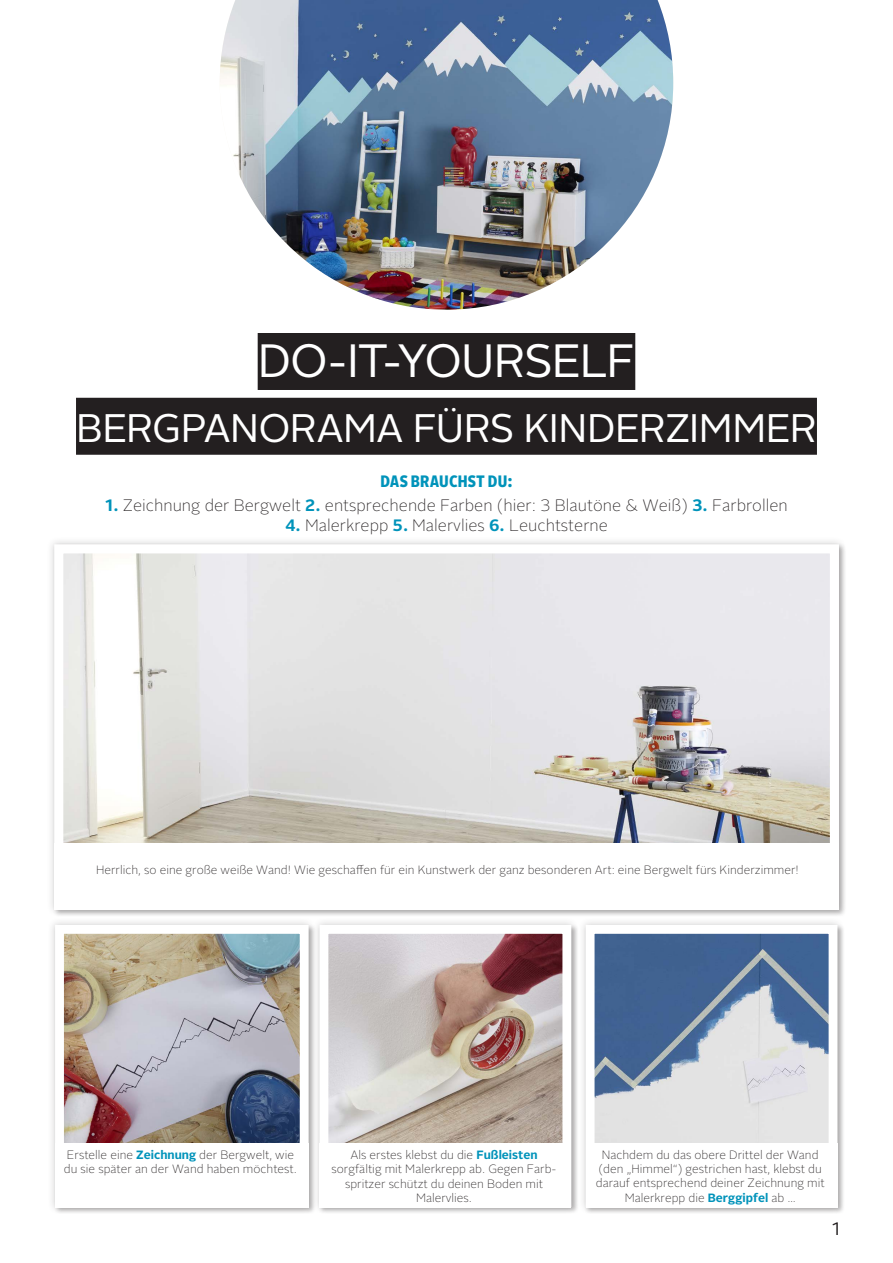
<style>
.page{position:relative;width:893px;height:1263px;background:#fff}
.page>*{position:absolute;margin:0;border:0;box-sizing:border-box;transform-origin:0 0}
.t1{font:46.65px "OTTO Sans";letter-spacing:-.025em;color:#fff}
.t2{font:39.75px "OTTO Sans";letter-spacing:-.02em;color:#fff}
.t3{font:18px "OTTO Sans";color:#231f20}
.t4{font:100 16.5px "OTTO Sans";color:#231f20}
.t5{font:900 16.5px "OTTO Sans Cond KO";letter-spacing:.01em;color:#0093ba}
.t6{font:100 12px/14.4px "OTTO Sans";color:#231f20;text-align:center}
.s1{font-weight:700;color:#0093ba}
</style>
<div class="page">
<img style="left:220px;top:0;width:453px;height:310px">
<div style="left:47px;top:537px;width:800px;height:380px;background:#231f20;opacity:.2"></div>
<img style="left:64px;top:554px;width:765px;height:289px">
<div style="left:54px;top:544px;width:785px;height:366px;border:9px solid #fff"></div>
<div style="left:54px;top:843px;width:785px;height:67px;background:#fff"></div>
<div style="left:312px;top:917px;width:267px;height:298px;background:#231f20;opacity:.2"></div>
<img style="left:329px;top:935px;width:232px;height:207px">
<div style="left:319px;top:925px;width:252px;height:282px;border:9px solid #fff"></div>
<div style="left:578px;top:917px;width:267px;height:298px;background:#231f20;opacity:.2"></div>
<img style="left:596px;top:935px;width:231px;height:207px">
<div style="left:586px;top:925px;width:251px;height:282px;border:9px solid #fff"></div>
<div style="left:319px;top:1142px;width:252px;height:65px;background:#fff"></div>
<div style="left:586px;top:1142px;width:251px;height:65px;background:#fff"></div>
<div style="left:47px;top:917px;width:269px;height:298px;background:#231f20;opacity:.2"></div>
<img style="left:65px;top:935px;width:234px;height:207px">
<div style="left:55px;top:925px;width:254px;height:282px;border:9px solid #fff"></div>
<div style="left:55px;top:1142px;width:254px;height:65px;background:#fff"></div>
<div style="left:258px;top:333px;width:377px;height:57px;background:#231f20"></div>
<div style="left:76px;top:398px;width:741px;height:57px;background:#231f20"></div>
<h1 class="t1" style="left:258px;top:332px;width:379px">DO-IT-YOURSELF</h1>
<h2 class="t2" style="left:76px;top:404px;width:742px">BERGPANORAMA FÜRS KINDERZIMMER</h2>
<h3 class="t5" style="left:380px;top:471px;width:134px">DAS BRAUCHST DU:</h3>
<h3 class="t4" style="left:105px;top:496px;width:684px"><span class="s1">1.</span> Zeichnung der Bergwelt <span class="s1">2.</span> entsprechende Farben (hier: 3 Blautöne &amp; Weiß) <span class="s1">3.</span> Farbrollen</h3>
<h3 class="t4" style="left:285px;top:515px;width:324px"><span class="s1">4.</span> Malerkrepp <span class="s1">5.</span> Malervlies <span class="s1">6.</span> Leuchtsterne</h3>
<p class="t6" style="left:96px;top:863px;width:704px">Herrlich, so eine große weiße Wand! Wie geschaffen für ein Kunstwerk der ganz besonderen Art: eine Bergwelt fürs Kinderzimmer!</p>
<p class="t6" style="left:64px;top:1147px;width:235px;text-align:left">Erstelle eine <span class="s1">Zeichnung</span> der Bergwelt, wie du sie später an der Wand haben möchtest.</p>
<p class="t6" style="left:332px;top:1147px;width:226px">Als erstes klebst du die <span class="s1">Fußleisten </span>sorgfältig mit Malerkrepp ab. Gegen Farb&shy;spritzer schützt du deinen Boden mit<br>Malervlies.</p>
<p class="t6" style="left:596px;top:1147px;width:230px">Nachdem du das obere Drittel der Wand (den „Himmel“) gestrichen hast, klebst du darauf entsprechend deiner Zeichnung mit Malerkrepp die <span class="s1">Berggipfel</span> ab …</p>
<h3 class="t3" style="left:832px;top:1218px;width:10px">1</h3>
</div>
